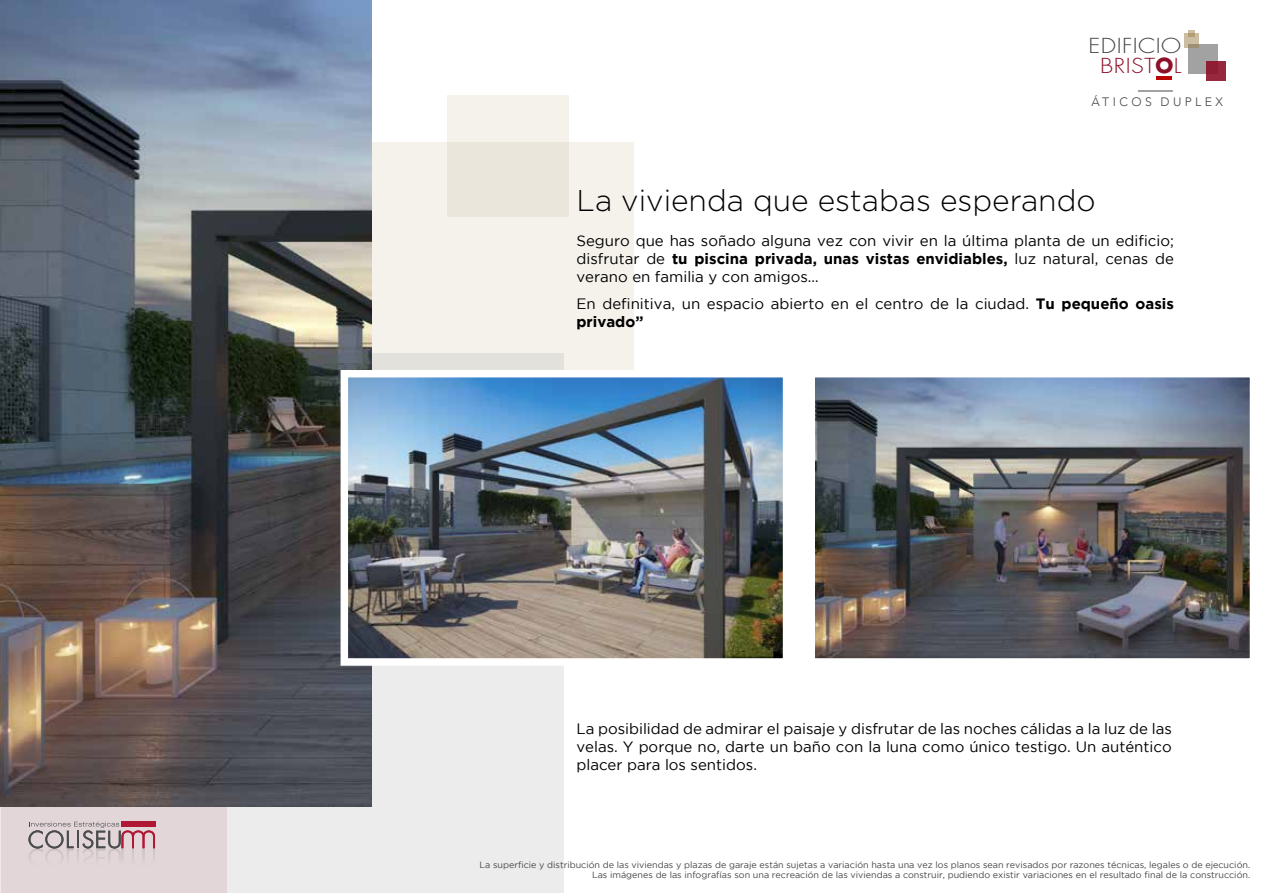
<style>
.page{position:relative;width:1263px;height:893px;background:#fff}
.page>*{position:absolute;margin:0;border:0;box-sizing:border-box;transform-origin:0 0}
.t1{font:300 30px "Gotham";color:#000}
.t2{font:300 20.1px/20.1px "Futura Std";letter-spacing:.02em;color:#454648;text-align:center;scale:1.17 1}
.t3{font:15px/18px "Gotham";color:#000;text-align:justify}
.t4{font:300 12.3px "Avenir";letter-spacing:.28em;color:#454648}
.t5{font:9px/10.8px "Gotham";color:#454648;text-align:right}
.s1{color:#8d1029}
.s2{font-weight:700;color:#8d1029}
.s3{font-weight:700}
</style>
<div class="page">
<div style="left:2px;top:353px;width:562px;height:540px;background:#ececed"></div>
<svg style="left:371px;top:142px;width:263px;height:228px;background:#f3f0ea"></svg>
<div style="left:448px;top:95px;width:121px;height:122px;background:linear-gradient(to right,#efebe2,#efebe2)"></div>
<div style="left:0;top:694px;width:226px;height:199px;background:#e2d6d9"></div>
<hr style="left:1156px;top:76px;width:16px;height:3px;background:#ba0505">
<div style="left:1188px;top:44px;width:30px;height:29px;background:#a2a2a3"></div>
<svg style="left:1185px;top:33px;width:14px;height:14px"></svg>
<svg style="left:1188px;top:31px;width:6px;height:6px"></svg>
<div style="left:1206px;top:62px;width:19px;height:19px;background:#98283e"></div>
<img style="left:0;top:0;width:371px;height:807px">
<div style="left:121px;top:822px;width:35px;height:5px;background:#b01734"></div>
<svg style="left:28px;top:821px;width:127px;height:37px"></svg>
<hr style="left:1138px;top:91px;width:35px;height:1px;background:#454648">
<img style="left:350px;top:379px;width:431px;height:278px">
<div style="left:341px;top:370px;width:449px;height:296px;border:8px solid #fff"></div>
<img style="left:816px;top:379px;width:432px;height:278px">
<div style="left:807px;top:370px;width:450px;height:296px;border:8px solid #fff"></div>
<h2 class="t2" style="left:1089px;top:36px;width:81px">EDIFICIO<br><span class="s1">BRIST</span><span class="s2">O</span><span class="s1">L</span></h2>
<p class="t4" style="left:1091px;top:95px;width:133px">ÁTICOS DUPLEX</p>
<h1 class="t1" style="left:576px;top:182px;width:521px">La vivienda que estabas esperando</h1>
<p class="t3" style="left:576px;top:232px;width:599px">Seguro que has soñado alguna vez con vivir en la última planta de un edificio; disfrutar de <span class="s3">tu piscina privada, unas vistas envidiables,</span> luz natural, cenas de verano en familia y con amigos…</p>
<p class="t3" style="left:576px;top:294px;width:599px">En definitiva, un espacio abierto en el centro de la ciudad. <span class="s3">Tu pequeño oasis privado”</span></p>
<p class="t3" style="left:576px;top:719px;width:597px">La posibilidad de admirar el paisaje y disfrutar de las noches cálidas a la luz de las velas. Y porque no, darte un baño con la luna como único testigo. Un auténtico placer para los sentidos.</p>
<p class="t5" style="left:480px;top:859px;width:772px">La superficie y distribución de las viviendas y plazas de garaje están sujetas a variación hasta una vez los planos sean revisados por razones técnicas, legales o de ejecución.<br>Las imágenes de las infografías son una recreación de las viviendas a construir, pudiendo existir variaciones en el resultado final de la construcción.</p>
</div>
